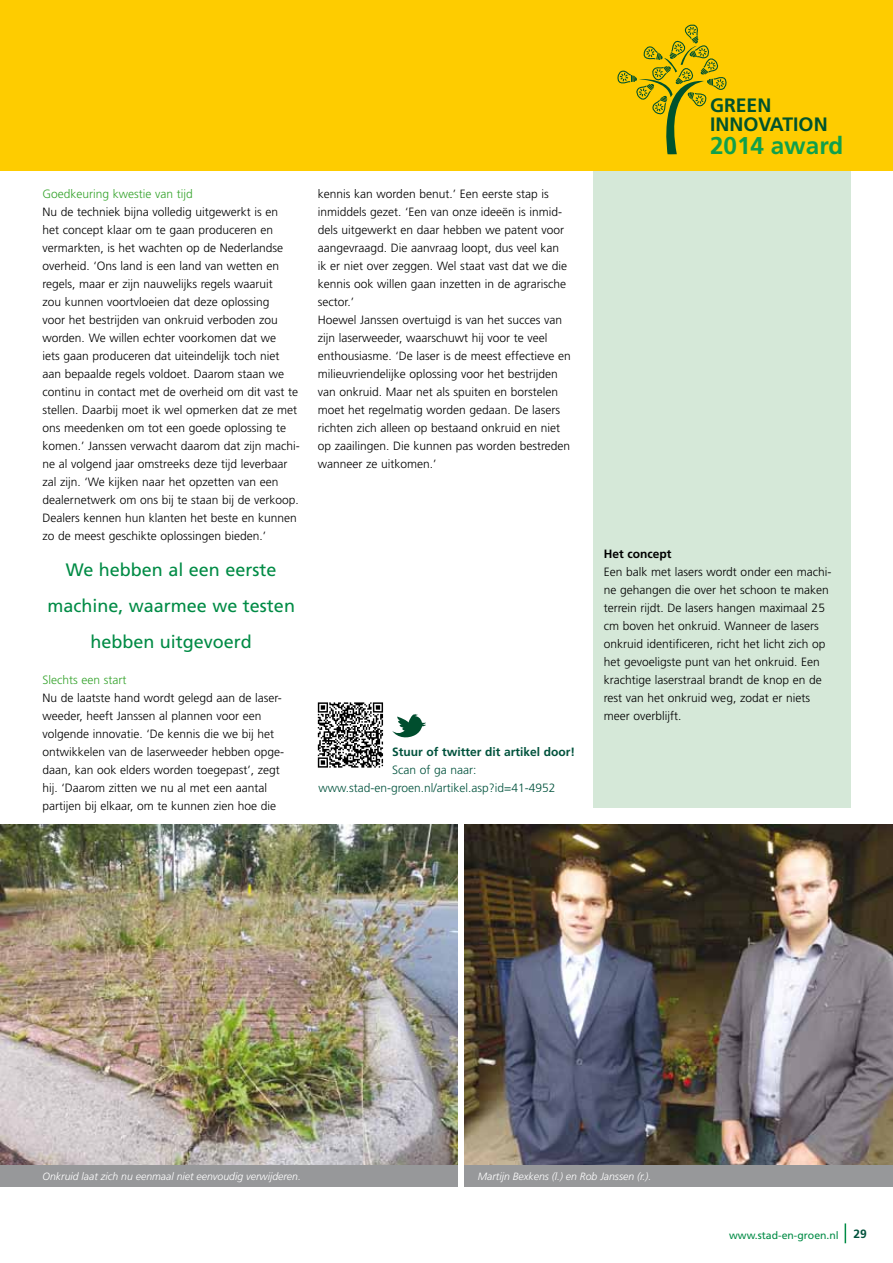
<style>
.page{position:relative;width:893px;height:1263px;background:#fff}
.page>*{position:absolute;margin:0;border:0;box-sizing:border-box;transform-origin:0 0}
.t1{font:700 24.3px "Frutiger";color:#10a04b}
.t2{font:700 19.35px/19.5px "Frutiger";color:#00532d}
.t3{font:18px/36px "Frutiger";color:#008b45;text-align:center}
.t4{font:300 12px/18px "Frutiger";color:#000}
.t5{font:300 12px/18px "Frutiger";color:#00523c;text-align:center}
.t6{font:300 12px "Frutiger";color:#35a32c}
.t7{font:700 12px "Frutiger";color:#00523c}
.t8{font:700 12px "Frutiger";color:#000}
.t9{font:italic 300 10.5px "Frutiger";color:#fff}
.t10{font:10.5px "Frutiger";color:#008b45}
.s1{font-weight:700;font-size:12px;color:#00523c}
</style>
<div class="page">
<svg style="left:845px;top:1223px;width:1px;height:20px"></svg>
<img style="left:0;top:824px;width:457px;height:341px">
<img style="left:465px;top:824px;width:428px;height:341px">
<div style="left:0;top:1165px;width:457px;height:21px;background:#97989a"></div>
<div style="left:465px;top:1165px;width:428px;height:21px;background:#97989a"></div>
<div style="left:593px;top:109px;width:257px;height:699px;background:#d5e8d8"></div>
<div style="left:0;top:0;width:893px;height:171px;background:#fecc00"></div>
<svg style="left:617px;top:24px;width:110px;height:130px"></svg>
<svg style="left:318px;top:702px;width:65px;height:66px"></svg>
<svg style="left:392px;top:714px;width:34px;height:23px"></svg>
<p class="t6" style="left:43px;top:187px;width:152px">Goedkeuring kwestie van tijd</p>
<p class="t4" style="left:43px;top:203px;width:259px">Nu de techniek bijna volledig uitgewerkt is en<br>het concept klaar om te gaan produceren en vermarkten, is het wachten op de Nederlandse overheid. ‘Ons land is een land van wetten en regels, maar er zijn nauwelijks regels waaruit<br>zou kunnen voortvloeien dat deze oplossing<br>voor het bestrijden van onkruid verboden zou worden. We willen echter voorkomen dat we<br>iets gaan produceren dat uiteindelijk toch niet aan bepaalde regels voldoet. Daarom staan we continu in contact met de overheid om dit vast te stellen. Daarbij moet ik wel opmerken dat ze met ons meedenken om tot een goede oplossing te komen.’ Janssen verwacht daarom dat zijn machi&shy;ne al volgend jaar omstreeks deze tijd leverbaar zal zijn. ‘We kijken naar het opzetten van een dealernetwerk om ons bij te staan bij de verkoop.<br>Dealers kennen hun klanten het beste en kunnen zo de meest geschikte oplossingen bieden.’</p>
<h3 class="t3" style="left:47px;top:552px;width:249px">We hebben al een eerste machine, waarmee we testen hebben uitgevoerd</h3>
<p class="t6" style="left:43px;top:673px;width:85px">Slechts een start</p>
<p class="t4" style="left:43px;top:689px;width:243px">Nu de laatste hand wordt gelegd aan de laser&shy;weeder, heeft Janssen al plannen voor een volgende innovatie. ‘De kennis die we bij het ontwikkelen van de laserweeder hebben opge&shy;daan, kan ook elders worden toegepast’, zegt hij. ‘Daarom zitten we nu al met een aantal partijen bij elkaar, om te kunnen zien hoe die</p>
<p class="t4" style="left:318px;top:185px;width:254px">kennis kan worden benut.’ Een eerste stap is inmiddels gezet. ‘Een van onze ideeën is inmid&shy;dels uitgewerkt en daar hebben we patent voor aangevraagd. Die aanvraag loopt, dus veel kan ik er niet over zeggen. Wel staat vast dat we die kennis ook willen gaan inzetten in de agrarische sector.’<br>Hoewel Janssen overtuigd is van het succes van zijn laserweeder, waarschuwt hij voor te veel enthousiasme. ‘De laser is de meest effectieve en milieuvriendelijke oplossing voor het bestrijden van onkruid. Maar net als spuiten en borstelen moet het regelmatig worden gedaan. De lasers richten zich alleen op bestaand onkruid en niet op zaailingen. Die kunnen pas worden bestreden wanneer ze uitkomen.’</p>
<p class="t7" style="left:392px;top:745px;width:185px">Stuur of twitter dit artikel door!</p>
<p class="t5" style="left:318px;top:761px;width:239px">Scan of ga naar: www.stad-en-groen.nl/artikel.asp?id=41-4952</p>
<h2 class="t2" style="left:710px;top:95px;width:119px">GREEN<br>INNOVATION</h2>
<h1 class="t1" style="left:710px;top:131px;width:135px">2014 award</h1>
<p class="t8" style="left:604px;top:547px;width:69px">Het concept</p>
<p class="t4" style="left:604px;top:563px;width:229px">Een balk met lasers wordt onder een machi&shy;ne gehangen die over het schoon te maken terrein rijdt. De lasers hangen maximaal 25 cm boven het onkruid. Wanneer de lasers onkruid identificeren, richt het licht zich op het gevoeligste punt van het onkruid. Een krachtige laserstraal brandt de knop en de rest van het onkruid weg, zodat er niets meer overblijft.</p>
<p class="t9" style="left:43px;top:1170px;width:260px">Onkruid laat zich nu eenmaal niet eenvoudig verwijderen.</p>
<p class="t9" style="left:478px;top:1170px;width:175px">Martijn Bexkens (l.) en Rob Janssen (r.).</p>
<p class="t10" style="left:729px;top:1229px;width:139px">www.stad-en-groen.nl <span class="s1">29</span></p>
</div>
